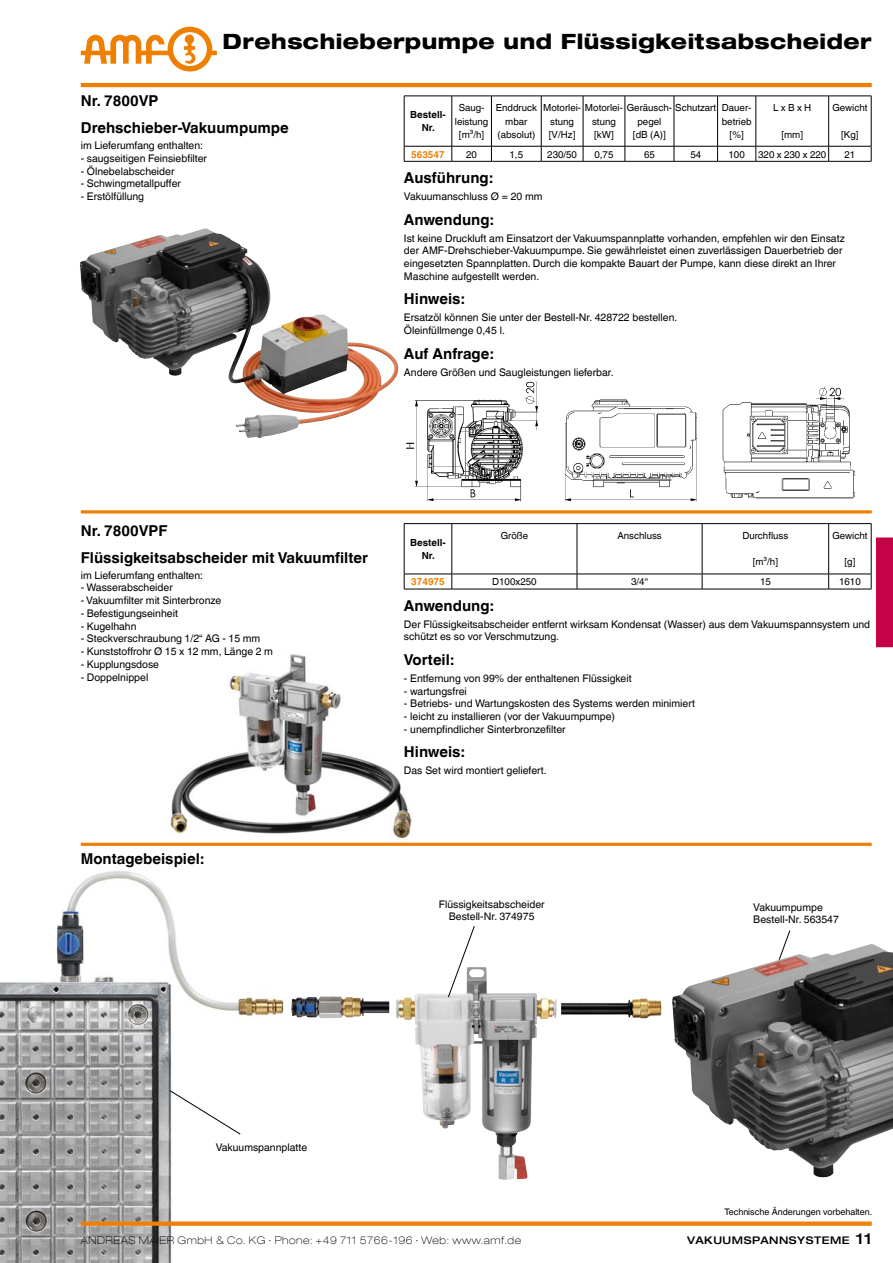
<style>
.page{position:relative;width:893px;height:1263px;background:#fff}
.page>*{position:absolute;margin:0;border:0;box-sizing:border-box;transform-origin:0 0}
.t1{font:800 expanded 21px "Helvetica Neue LT Com";letter-spacing:.025em;color:#000;scale:.95 1}
.t2{font:700 15px "Helvetica World";color:#000}
.t3{font:10.5px/12.8px "Helvetica World";color:#000}
.t4{font:100 expanded 10.5px "Helvetica Neue LT Com";letter-spacing:.05em;color:#000}
.t5{font:500 expanded 10.5px "Helvetica Neue LT Com";letter-spacing:.05em;color:#000}
.t6{font:9.75px/13.2px "Helvetica World";color:#000;text-align:center}
.t7{font:700 9.75px/12.8px "Helvetica World";color:#000;text-align:center}
.t8{font:700 9.75px "Helvetica World";color:#ee7f00}
.t9{font:9px "Helvetica World";color:#000}
.s1{font-size:15px}
</style>
<div class="page">
<hr style="left:81px;top:83px;width:791px;height:4px;background:#ee7f00">
<svg style="left:81px;top:27px;width:136px;height:44px"></svg>
<hr style="left:81px;top:510px;width:791px;height:3px;background:#ee7f00">
<img style="left:0;top:871px;width:284px;height:392px">
<img style="left:79px;top:229px;width:276px;height:209px">
<img style="left:159px;top:654px;width:263px;height:189px">
<hr style="left:81px;top:843px;width:791px;height:3px;background:#ee7f00">
<img style="left:396px;top:967px;width:156px;height:213px">
<img style="left:561px;top:998px;width:101px;height:20px">
<img style="left:291px;top:996px;width:98px;height:22px">
<svg style="left:169px;top:1090px;width:72px;height:45px"></svg>
<svg style="left:784px;top:930px;width:7px;height:14px"></svg>
<svg style="left:448px;top:926px;width:27px;height:72px"></svg>
<svg style="left:404px;top:96px;width:468px;height:65px"></svg>
<hr style="left:404px;top:161px;width:48px;height:1px;background:#000">
<hr style="left:452px;top:161px;width:39px;height:1px;background:#000">
<hr style="left:491px;top:161px;width:50px;height:1px;background:#000">
<hr style="left:541px;top:161px;width:42px;height:1px;background:#000">
<hr style="left:583px;top:161px;width:42px;height:1px;background:#000">
<hr style="left:625px;top:161px;width:49px;height:1px;background:#000">
<hr style="left:674px;top:161px;width:44px;height:1px;background:#000">
<hr style="left:718px;top:161px;width:38px;height:1px;background:#000">
<hr style="left:756px;top:161px;width:73px;height:1px;background:#000">
<hr style="left:829px;top:161px;width:42px;height:1px;background:#000">
<hr style="left:404px;top:523px;width:48px;height:1px;background:#000">
<hr style="left:452px;top:523px;width:125px;height:1px;background:#000">
<hr style="left:577px;top:523px;width:125px;height:1px;background:#000">
<hr style="left:702px;top:523px;width:127px;height:1px;background:#000">
<hr style="left:829px;top:523px;width:42px;height:1px;background:#000">
<svg style="left:404px;top:524px;width:489px;height:123px"></svg>
<hr style="left:404px;top:589px;width:48px;height:1px;background:#000">
<hr style="left:452px;top:589px;width:125px;height:1px;background:#000">
<hr style="left:577px;top:589px;width:125px;height:1px;background:#000">
<hr style="left:702px;top:589px;width:127px;height:1px;background:#000">
<hr style="left:829px;top:589px;width:42px;height:1px;background:#000">
<div style="left:81px;top:1221px;width:791px;height:5px;background:#ee7f00"></div>
<img style="left:395px;top:377px;width:302px;height:125px">
<img style="left:722px;top:387px;width:133px;height:112px">
<img style="left:672px;top:944px;width:221px;height:234px">
<h1 class="t1" style="left:223px;top:28px;width:685px">Drehschieberpumpe und Flüssigkeitsabscheider</h1>
<h2 class="t2" style="left:81px;top:92px;width:79px">Nr. 7800VP</h2>
<h2 class="t2" style="left:81px;top:119px;width:210px">Drehschieber-Vakuumpumpe</h2>
<p class="t3" style="left:81px;top:139px;width:124px">im Lieferumfang enthalten:</p>
<p class="t3" style="left:81px;top:152px;width:128px">- saugseitigen Feinsiebfilter</p>
<p class="t3" style="left:81px;top:165px;width:95px">- Ölnebelabscheider</p>
<p class="t3" style="left:81px;top:177px;width:102px">- Schwingmetallpuffer</p>
<p class="t3" style="left:81px;top:190px;width:65px">- Erstölfüllung</p>
<p class="t7" style="left:410px;top:108px;width:37px">Bestell-<br>Nr.</p>
<p class="t6" style="left:455px;top:101px;width:35px">Saug&shy;leistung [m³/h]</p>
<p class="t6" style="left:496px;top:101px;width:43px">Enddruck mbar (absolut)</p>
<p class="t6" style="left:549px;top:101px;width:204px;text-align:left;text-indent:-6px">Motorlei- Motorlei- Geräusch- Schutzart Dauer&shy;stung<br>[V/Hz]</p>
<p class="t6" style="left:592px;top:115px;width:25px;text-align:left">stung [kW]</p>
<p class="t6" style="left:633px;top:115px;width:34px">pegel [dB (A)]</p>
<p class="t6" style="left:722px;top:115px;width:31px">betrieb [%]</p>
<p class="t6" style="left:773px;top:101px;width:40px">L x B x H</p>
<p class="t6" style="left:781px;top:128px;width:23px">[mm]</p>
<p class="t6" style="left:832px;top:101px;width:37px">Gewicht</p>
<p class="t6" style="left:841px;top:128px;width:19px">[Kg]</p>
<p class="t8" style="left:411px;top:148px;width:35px">563547</p>
<p class="t6" style="left:466px;top:148px;width:12px">20</p>
<p class="t6" style="left:510px;top:148px;width:15px">1,5</p>
<p class="t6" style="left:547px;top:148px;width:31px">230/50</p>
<p class="t6" style="left:594px;top:148px;width:20px">0,75</p>
<p class="t6" style="left:644px;top:148px;width:12px">65</p>
<p class="t6" style="left:690px;top:148px;width:12px">54</p>
<p class="t6" style="left:729px;top:148px;width:18px">100</p>
<p class="t6" style="left:758px;top:148px;width:70px">320 x 230 x 220</p>
<p class="t6" style="left:844px;top:148px;width:12px">21</p>
<h2 class="t2" style="left:404px;top:169px;width:90px">Ausführung:</h2>
<p class="t3" style="left:404px;top:190px;width:140px">Vakuumanschluss Ø = 20 mm</p>
<h2 class="t2" style="left:404px;top:211px;width:91px">Anwendung:</h2>
<p class="t3" style="left:404px;top:232px;width:442px">Ist keine Druckluft am Einsatzort der Vakuumspannplatte vorhanden, empfehlen wir den Einsatz der AMF-Drehschieber-Vakuumpumpe. Sie gewährleistet einen zuverlässigen Dauerbetrieb der eingesetzten Spannplatten. Durch die kompakte Bauart der Pumpe, kann diese direkt an Ihrer Maschine aufgestellt werden.</p>
<h2 class="t2" style="left:404px;top:290px;width:62px">Hinweis:</h2>
<p class="t3" style="left:404px;top:311px;width:275px">Ersatzöl können Sie unter der Bestell-Nr. 428722 bestellen.<br>Öleinfüllmenge 0,45 l.</p>
<h2 class="t2" style="left:404px;top:345px;width:91px">Auf Anfrage:</h2>
<p class="t3" style="left:404px;top:365px;width:211px">Andere Größen und Saugleistungen lieferbar.</p>
<h2 class="t2" style="left:81px;top:522px;width:88px">Nr. 7800VPF</h2>
<h2 class="t2" style="left:81px;top:549px;width:289px">Flüssigkeitsabscheider mit Vakuumfilter</h2>
<p class="t3" style="left:81px;top:569px;width:124px">im Lieferumfang enthalten:</p>
<p class="t3" style="left:81px;top:581px;width:94px">- Wasserabscheider</p>
<p class="t3" style="left:81px;top:594px;width:142px">- Vakuumfilter mit Sinterbronze</p>
<p class="t3" style="left:81px;top:607px;width:99px">- Befestigungseinheit</p>
<p class="t3" style="left:81px;top:620px;width:57px">- Kugelhahn</p>
<p class="t3" style="left:81px;top:632px;width:181px">- Steckverschraubung 1/2“ AG - 15 mm</p>
<p class="t3" style="left:81px;top:645px;width:194px">- Kunststoffrohr Ø 15 x 12 mm, Länge 2 m</p>
<p class="t3" style="left:81px;top:658px;width:80px">- Kupplungsdose</p>
<p class="t3" style="left:81px;top:671px;width:69px">- Doppelnippel</p>
<h2 class="t2" style="left:81px;top:850px;width:125px">Montagebeispiel:</h2>
<p class="t7" style="left:410px;top:536px;width:37px">Bestell-<br>Nr.</p>
<p class="t6" style="left:501px;top:529px;width:29px">Größe</p>
<p class="t6" style="left:617px;top:529px;width:46px">Anschluss</p>
<p class="t6" style="left:742px;top:529px;width:47px">Durchfluss</p>
<p class="t6" style="left:753px;top:555px;width:27px">[m³/h]</p>
<p class="t6" style="left:832px;top:529px;width:37px">Gewicht</p>
<p class="t6" style="left:844px;top:555px;width:12px">[g]</p>
<p class="t8" style="left:411px;top:576px;width:35px">374975</p>
<p class="t6" style="left:492px;top:575px;width:46px">D100x250</p>
<p class="t6" style="left:631px;top:575px;width:18px">3/4“</p>
<p class="t6" style="left:760px;top:575px;width:12px">15</p>
<p class="t6" style="left:839px;top:575px;width:23px">1610</p>
<h2 class="t2" style="left:404px;top:597px;width:91px">Anwendung:</h2>
<p class="t3" style="left:404px;top:618px;width:468px">Der Flüssigkeitsabscheider entfernt wirksam Kondensat (Wasser) aus dem Vakuumspannsystem und schützt es so vor Verschmutzung.</p>
<h2 class="t2" style="left:404px;top:651px;width:52px">Vorteil:</h2>
<p class="t3" style="left:404px;top:672px;width:229px">- Entfernung von 99% der enthaltenen Flüssigkeit</p>
<p class="t3" style="left:404px;top:684px;width:64px">- wartungsfrei</p>
<p class="t3" style="left:404px;top:697px;width:292px">- Betriebs- und Wartungskosten des Systems werden minimiert</p>
<p class="t3" style="left:404px;top:710px;width:213px">- leicht zu installieren (vor der Vakuumpumpe)</p>
<p class="t3" style="left:404px;top:723px;width:163px">- unempfindlicher Sinterbronzefilter</p>
<h2 class="t2" style="left:404px;top:743px;width:62px">Hinweis:</h2>
<p class="t3" style="left:404px;top:764px;width:144px">Das Set wird montiert geliefert.</p>
<p class="t3" style="left:439px;top:898px;width:107px;line-height:11.7px;text-align:center">Flüssigkeitsabscheider<br>Bestell-Nr. 374975</p>
<p class="t3" style="left:753px;top:902px;width:87px;line-height:11.7px">Vakuumpumpe<br>Bestell-Nr. 563547</p>
<p class="t3" style="left:216px;top:1141px;width:93px">Vakuumspannplatte</p>
<p class="t9" style="left:724px;top:1207px;width:149px">Technische Änderungen vorbehalten.</p>
<p class="t4" style="left:81px;top:1233px;width:442px">ANDREAS MAIER GmbH &amp; Co. KG ∙ Phone: +49 711 5766-196 ∙ Web: www.amf.de</p>
<p class="t5" style="left:687px;top:1233px;width:186px">VAKUUMSPANNSYSTEME <span class="s1">11</span></p>
</div>
